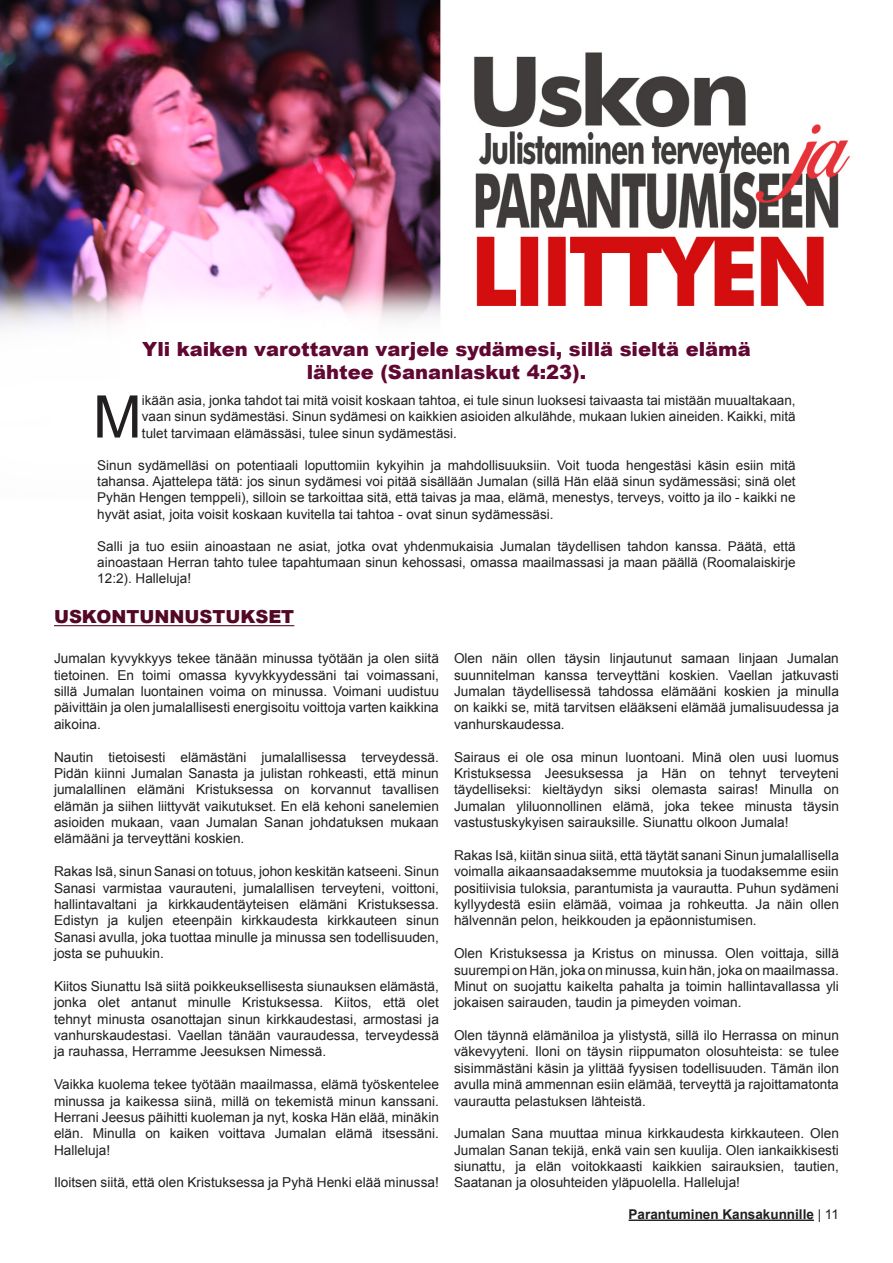
<style>
.page{position:relative;width:893px;height:1263px;background:#fff}
.page>*{position:absolute;margin:0;border:0;box-sizing:border-box;transform-origin:0 0}
.t1{font:58.8px "Arial";color:#231f20}
.t2{font:900 19.5px/23.4px "Arial";color:#600732;text-align:center}
.t3{font:900 18px "Arial";color:#530825}
.t4{font:13.65px/16.4px "Arial";color:#231f20;text-align:justify}
.t5{font:13.5px/16.2px "Arial";color:#231f20;text-align:justify}
.t6{font:700 13.5px "Arial";color:#231f20}
.s1{font-weight:400}
</style>
<div class="page">
<img style="left:0;top:0;width:851px;height:1221px">
<hr style="left:629px;top:1219px;width:185px;height:2px;background:#231f20">
<hr style="left:54px;top:625px;width:240px;height:1px;background:#530825">
<p class="t2" style="left:142px;top:336px;width:610px">Yli kaiken varottavan varjele sydämesi, sillä sieltä elämä lähtee (Sananlaskut 4:23).</p>
<p class="t1" style="left:93px;top:378px;width:50px">M</p>
<p class="t5" style="left:142px;top:392px;width:655px">ikään asia, jonka tahdot tai mitä voisit koskaan tahtoa, ei tule sinun luoksesi taivaasta tai mistään muualtakaan, vaan sinun sydämestäsi. Sinun sydämesi on kaikkien asioiden alkulähde, mukaan lukien aineiden. Kaikki, mitä tulet tarvimaan elämässäsi, tulee sinun sydämestäsi.</p>
<p class="t5" style="left:97px;top:457px;width:700px">Sinun sydämelläsi on potentiaali loputtomiin kykyihin ja mahdollisuuksiin. Voit tuoda hengestäsi käsin esiin mitä tahansa. Ajattelepa tätä: jos sinun sydämesi voi pitää sisällään Jumalan (sillä Hän elää sinun sydämessäsi; sinä olet Pyhän Hengen temppeli), silloin se tarkoittaa sitä, että taivas ja maa, elämä, menestys, terveys, voitto ja ilo - kaikki ne hyvät asiat, joita voisit koskaan kuvitella tai tahtoa - ovat sinun sydämessäsi.</p>
<p class="t5" style="left:97px;top:538px;width:700px">Salli ja tuo esiin ainoastaan ne asiat, jotka ovat yhdenmukaisia Jumalan täydellisen tahdon kanssa. Päätä, että ainoastaan Herran tahto tulee tapahtumaan sinun kehossasi, omassa maailmassasi ja maan päällä (Roomalaiskirje 12:2). Halleluja!</p>
<p class="t3" style="left:54px;top:604px;width:242px">USKONTUNNUSTUKSET</p>
<p class="t4" style="left:54px;top:650px;width:386px">Jumalan kyvykkyys tekee tänään minussa työtään ja olen siitä tietoinen. En toimi omassa kyvykkyydessäni tai voimassani, sillä Jumalan luontainen voima on minussa. Voimani uudistuu päivittäin ja olen jumalallisesti energisoitu voittoja varten kaikkina aikoina.</p>
<p class="t4" style="left:54px;top:749px;width:386px">Nautin tietoisesti elämästäni jumalallisessa terveydessä.<br>Pidän kiinni Jumalan Sanasta ja julistan rohkeasti, että minun jumalallinen elämäni Kristuksessa on korvannut tavallisen elämän ja siihen liittyvät vaikutukset. En elä kehoni sanelemien asioiden mukaan, vaan Jumalan Sanan johdatuksen mukaan elämääni ja terveyttäni koskien.</p>
<p class="t4" style="left:54px;top:863px;width:386px">Rakas Isä, sinun Sanasi on totuus, johon keskitän katseeni. Sinun Sanasi varmistaa vaurauteni, jumalallisen terveyteni, voittoni, hallintavaltani ja kirkkaudentäyteisen elämäni Kristuksessa.<br>Edistyn ja kuljen eteenpäin kirkkaudesta kirkkauteen sinun Sanasi avulla, joka tuottaa minulle ja minussa sen todellisuuden, josta se puhuukin.</p>
<p class="t4" style="left:54px;top:978px;width:386px">Kiitos Siunattu Isä siitä poikkeuksellisesta siunauksen elämästä, jonka olet antanut minulle Kristuksessa. Kiitos, että olet tehnyt minusta osanottajan sinun kirkkaudestasi, armostasi ja vanhurskaudestasi. Vaellan tänään vauraudessa, terveydessä ja rauhassa, Herramme Jeesuksen Nimessä.</p>
<p class="t4" style="left:54px;top:1076px;width:386px">Vaikka kuolema tekee työtään maailmassa, elämä työskentelee minussa ja kaikessa siinä, millä on tekemistä minun kanssani.<br>Herrani Jeesus päihitti kuoleman ja nyt, koska Hän elää, minäkin elän. Minulla on kaiken voittava Jumalan elämä itsessäni.<br>Halleluja!</p>
<p class="t4" style="left:54px;top:1175px;width:386px">Iloitsen siitä, että olen Kristuksessa ja Pyhä Henki elää minussa!</p>
<p class="t4" style="left:454px;top:650px;width:386px">Olen näin ollen täysin linjautunut samaan linjaan Jumalan suunnitelman kanssa terveyttäni koskien. Vaellan jatkuvasti Jumalan täydellisessä tahdossa elämääni koskien ja minulla on kaikki se, mitä tarvitsen elääkseni elämää jumalisuudessa ja vanhurskaudessa.</p>
<p class="t4" style="left:454px;top:749px;width:386px">Sairaus ei ole osa minun luontoani. Minä olen uusi luomus Kristuksessa Jeesuksessa ja Hän on tehnyt terveyteni täydelliseksi: kieltäydyn siksi olemasta sairas! Minulla on Jumalan yliluonnollinen elämä, joka tekee minusta täysin vastustuskykyisen sairauksille. Siunattu olkoon Jumala!</p>
<p class="t4" style="left:454px;top:847px;width:386px">Rakas Isä, kiitän sinua siitä, että täytät sanani Sinun jumalallisella voimalla aikaansaadaksemme muutoksia ja tuodaksemme esiin positiivisia tuloksia, parantumista ja vaurautta. Puhun sydämeni kyllyydestä esiin elämää, voimaa ja rohkeutta. Ja näin ollen hälvennän pelon, heikkouden ja epäonnistumisen.</p>
<p class="t4" style="left:454px;top:945px;width:386px">Olen Kristuksessa ja Kristus on minussa. Olen voittaja, sillä suurempi on Hän, joka on minussa, kuin hän, joka on maailmassa.<br>Minut on suojattu kaikelta pahalta ja toimin hallintavallassa yli jokaisen sairauden, taudin ja pimeyden voiman.</p>
<p class="t4" style="left:454px;top:1027px;width:386px">Olen täynnä elämäniloa ja ylistystä, sillä ilo Herrassa on minun väkevyyteni. Iloni on täysin riippumaton olosuhteista: se tulee sisimmästäni käsin ja ylittää fyysisen todellisuuden. Tämän ilon avulla minä ammennan esiin elämää, terveyttä ja rajoittamatonta vaurautta pelastuksen lähteistä.</p>
<p class="t4" style="left:454px;top:1125px;width:386px">Jumalan Sana muuttaa minua kirkkaudesta kirkkauteen. Olen Jumalan Sanan tekijä, enkä vain sen kuulija. Olen iankaikkisesti siunattu, ja elän voitokkaasti kaikkien sairauksien, tautien, Saatanan ja olosuhteiden yläpuolella. Halleluja!</p>
<p class="t6" style="left:629px;top:1205px;width:212px">Parantuminen Kansakunnille <span class="s1">| 11</span></p>
</div>
